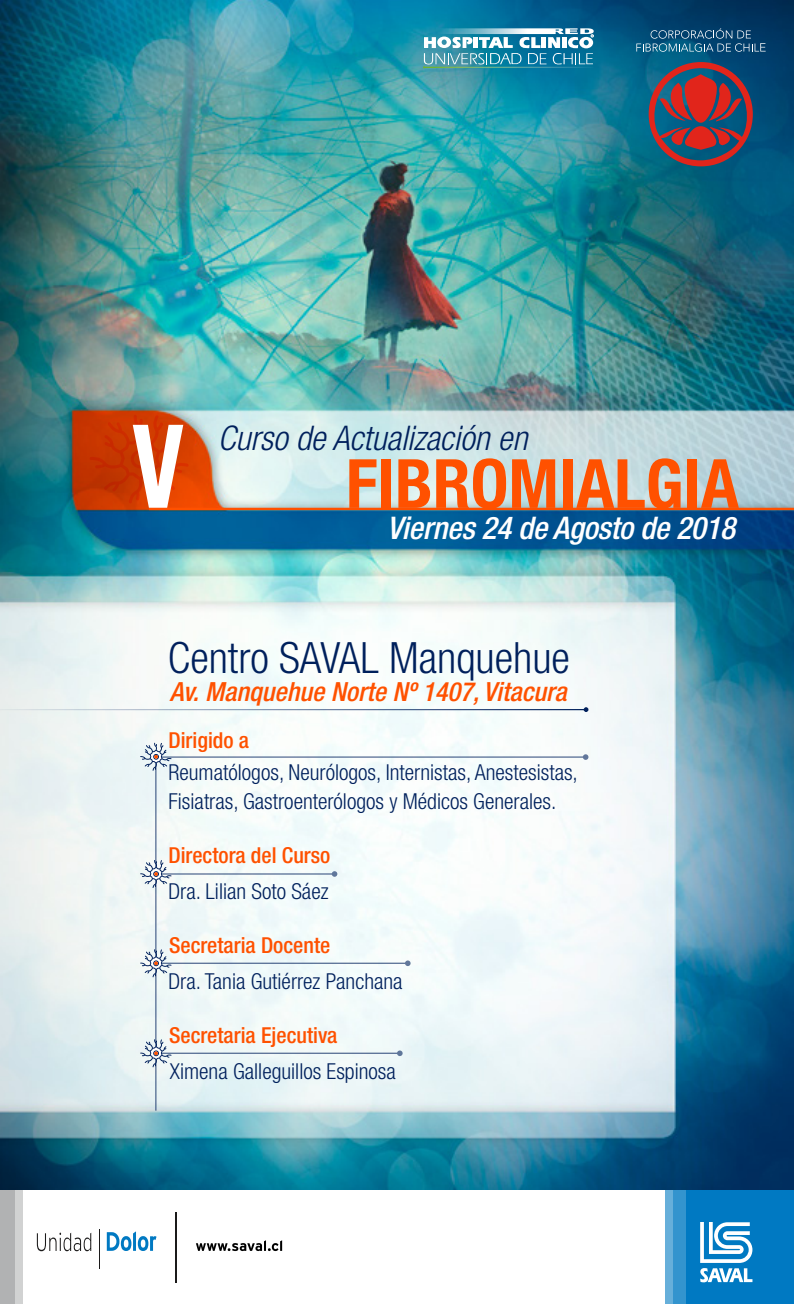
<style>
.page{position:relative;width:794px;height:1304px;background:#fff}
.page>*{position:absolute;margin:0;border:0;box-sizing:border-box;transform-origin:0 0}
.t1{font:700 condensed 116.2px "Helvetica Neue";color:#fff;scale:.85 1}
.t2{font:700 condensed 68px "Helvetica Neue";color:#ff5100}
.t3{font:300 condensed 43.2px "Helvetica Neue";color:#00205c}
.t4{font:italic 300 condensed 34px "Helvetica Neue";color:#00205c}
.t5{font:italic 500 condensed 31.2px "Helvetica Neue";letter-spacing:-.01em;color:#fff}
.t6{font:italic 500 condensed 26.4px "Helvetica Neue";color:#ff5100}
.t7{font:300 condensed 22px/29.4px "Helvetica Neue";color:#00205c}
.t8{font:500 condensed 22px "Helvetica Neue";color:#ff5100}
</style>
<div class="page">
<img style="left:0;top:0;width:794px;height:1191px">
<hr style="left:149px;top:508px;width:645px;height:2px;background:#ff5100">
<svg style="left:89px;top:415px;width:100px;height:88px"></svg>
<hr style="left:0;top:709px;width:586px;height:1px;background:#00205c">
<svg style="left:583px;top:707px;width:5px;height:5px"></svg>
<hr style="left:156px;top:1053px;width:244px;height:1px;background:#00205c">
<svg style="left:397px;top:1050px;width:5px;height:6px"></svg>
<hr style="left:155px;top:762px;width:1px;height:349px;background:#00205c">
<hr style="left:156px;top:873px;width:178px;height:2px;background:#00205c">
<svg style="left:332px;top:871px;width:5px;height:6px"></svg>
<hr style="left:156px;top:963px;width:252px;height:1px;background:#00205c">
<svg style="left:405px;top:960px;width:5px;height:6px"></svg>
<svg style="left:140px;top:949px;width:31px;height:28px"></svg>
<svg style="left:140px;top:1039px;width:31px;height:28px"></svg>
<hr style="left:156px;top:756px;width:429px;height:2px;background:#00205c">
<svg style="left:583px;top:754px;width:5px;height:6px"></svg>
<svg style="left:140px;top:743px;width:31px;height:28px"></svg>
<svg style="left:140px;top:860px;width:31px;height:28px"></svg>
<div style="left:665px;top:1191px;width:129px;height:113px;background:#66afda"></div>
<div style="left:673px;top:1191px;width:121px;height:113px;background:#3394ce"></div>
<div style="left:686px;top:1191px;width:108px;height:113px;background:#0079c2"></div>
<div style="left:0;top:1191px;width:23px;height:113px;background:#d1d2d2"></div>
<div style="left:0;top:1191px;width:15px;height:113px;background:#b1b2b3"></div>
<svg style="left:700px;top:1222px;width:52px;height:60px"></svg>
<svg style="left:37px;top:1233px;width:54px;height:18px"></svg>
<hr style="left:99px;top:1230px;width:1px;height:39px;background:#1b1a1a">
<svg style="left:107px;top:1231px;width:49px;height:20px"></svg>
<svg style="left:196px;top:1240px;width:86px;height:11px"></svg>
<hr style="left:176px;top:1212px;width:1px;height:70px;background:#1b1a1a">
<svg style="left:648px;top:62px;width:105px;height:104px"></svg>
<svg style="left:636px;top:28px;width:129px;height:24px"></svg>
<svg style="left:423px;top:28px;width:170px;height:40px"></svg>
<h1 class="t1" style="left:132px;top:396px;width:62px">V</h1>
<h3 class="t4" style="left:218px;top:418px;width:311px">Curso de Actualización en</h3>
<h2 class="t2" style="left:346px;top:443px;width:394px">FIBROMIALGIA</h2>
<h3 class="t5" style="left:387px;top:509px;width:349px">Viernes 24 de Agosto de 2018</h3>
<h3 class="t3" style="left:168px;top:632px;width:403px">Centro SAVAL Manquehue</h3>
<p class="t6" style="left:170px;top:676px;width:398px">Av. Manquehue Norte Nº 1407, Vitacura</p>
<p class="t8" style="left:168px;top:727px;width:82px">Dirigido a</p>
<p class="t7" style="left:168px;top:757px;width:411px">Reumatólogos, Neurólogos, Internistas, Anestesistas,<br>Fisiatras, Gastroenterólogos y Médicos Generales.</p>
<p class="t8" style="left:168px;top:842px;width:163px">Directora del Curso</p>
<p class="t7" style="left:168px;top:877px;width:161px">Dra. Lilian Soto Sáez</p>
<p class="t8" style="left:169px;top:932px;width:163px">Secretaria Docente</p>
<p class="t7" style="left:168px;top:967px;width:236px">Dra. Tania Gutiérrez Panchana</p>
<p class="t8" style="left:169px;top:1022px;width:170px">Secretaria Ejecutiva</p>
<p class="t7" style="left:170px;top:1057px;width:227px">Ximena Galleguillos Espinosa</p>
</div>
